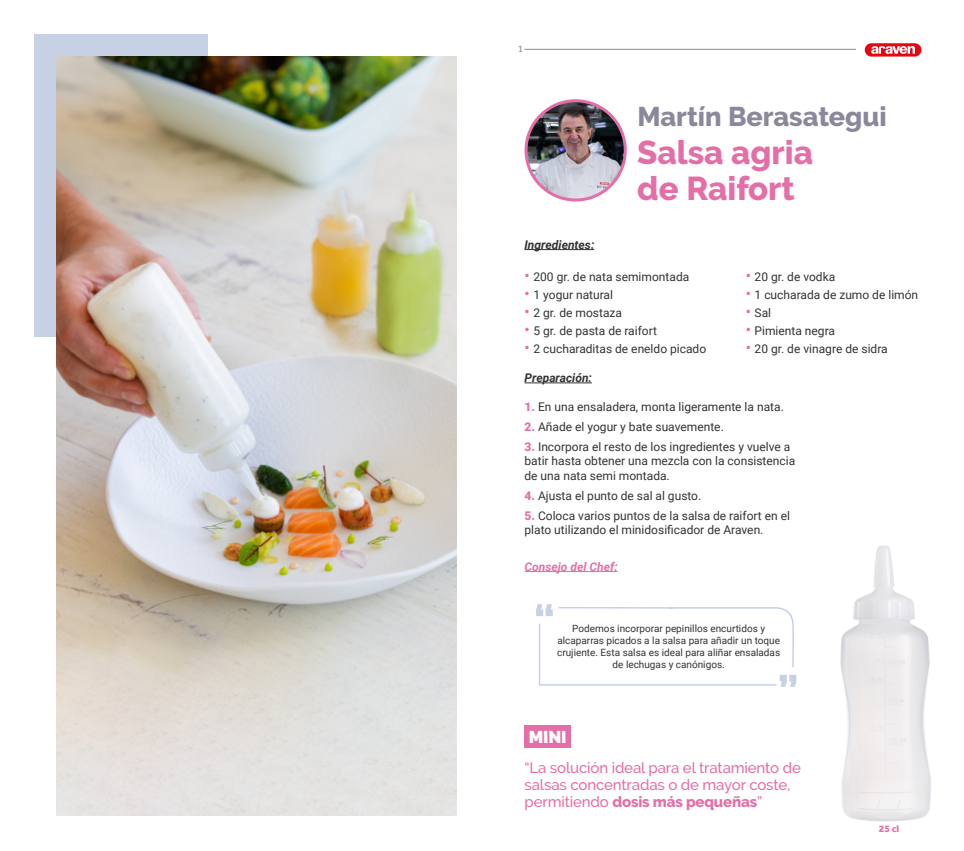
<style>
.page{position:relative;width:964px;height:851px;background:#fff}
.page>*{position:absolute;margin:0;border:0;box-sizing:border-box;transform-origin:0 0}
.t1{font:800 32.9px/35.6px "Raleway";color:#e46fa8}
.t2{font:800 27px "Raleway";color:#8b889b}
.t3{font:900 17.1px "Raleway";color:#fff}
.t4{font:500 15px/17px "Raleway";letter-spacing:-.01em;color:#e46fa8}
.t5{font:12px/14.4px "Roboto";color:#313434}
.t6{font:italic 700 12px "Roboto";color:#313434}
.t7{font:italic 700 12px "Roboto";color:#e46fa8}
.t8{font:10px/12px "Roboto";color:#313434;text-align:center}
.t9{font:800 10px "Effra";color:#e46fa8}
.t10{font:10px "Effra";color:#8b889b}
.s1{font-weight:500;font-size:15px;color:#e46fa8}
.s2{font-weight:900;color:#e46fa8}
.s3{font-weight:800}
</style>
<div class="page">
<svg style="left:865px;top:43px;width:56px;height:14px"></svg>
<hr style="left:524px;top:49px;width:332px;height:1px;background:#8b889b">
<div style="left:35px;top:35px;width:22px;height:301px;background:#c7d1e6"></div>
<div style="left:57px;top:35px;width:151px;height:493px;background:#c7d1e6"></div>
<img style="left:57px;top:57px;width:399px;height:758px">
<img style="left:840px;top:545px;width:91px;height:276px">
<hr style="left:524px;top:249px;width:70px;height:1px;background:#313434">
<hr style="left:524px;top:382px;width:68px;height:1px;background:#313434">
<div style="left:524px;top:725px;width:47px;height:22px;background:#e46fa8"></div>
<hr style="left:524px;top:571px;width:94px;height:1px;background:#e46fa8">
<svg style="left:536px;top:604px;width:260px;height:82px"></svg>
<img style="left:526px;top:101px;width:99px;height:99px;border-radius:50px">
<div style="left:524px;top:99px;width:103px;height:102px;border:3px solid #e46fa8;border-radius:50%"></div>
<p class="t10" style="left:518px;top:43px;width:7px">1</p>
<h2 class="t2" style="left:637px;top:101px;width:251px">Martín Berasategui</h2>
<h1 class="t1" style="left:637px;top:135px;width:177px">Salsa agria de Raifort</h1>
<p class="t6" style="left:524px;top:236px;width:71px">Ingredientes:</p>
<p class="t5" style="left:524px;top:269px;width:166px"><span class="s1">•</span> 200 gr. de nata semimontada</p>
<p class="t5" style="left:524px;top:287px;width:90px"><span class="s1">•</span> 1 yogur natural</p>
<p class="t5" style="left:524px;top:305px;width:99px"><span class="s1">•</span> 2 gr. de mostaza</p>
<p class="t5" style="left:524px;top:323px;width:134px"><span class="s1">•</span> 5 gr. de pasta de raifort</p>
<p class="t5" style="left:524px;top:341px;width:183px"><span class="s1">•</span> 2 cucharaditas de eneldo picado</p>
<p class="t6" style="left:524px;top:369px;width:69px">Preparación:</p>
<p class="t5" style="left:524px;top:399px;width:261px"><span class="s2">1.</span> En una ensaladera, monta ligeramente la nata.</p>
<p class="t5" style="left:524px;top:419px;width:201px"><span class="s2">2.</span> Añade el yogur y bate suavemente.</p>
<p class="t5" style="left:524px;top:439px;width:272px"><span class="s2">3.</span> Incorpora el resto de los ingredientes y vuelve a batir hasta obtener una mezcla con la consistencia de una nata semi montada.</p>
<p class="t5" style="left:524px;top:488px;width:178px"><span class="s2">4.</span> Ajusta el punto de sal al gusto.</p>
<p class="t5" style="left:524px;top:508px;width:267px"><span class="s2">5.</span> Coloca varios puntos de la salsa de raifort en el plato utilizando el minidosificador de Araven.</p>
<p class="t5" style="left:746px;top:269px;width:91px"><span class="s1">•</span> 20 gr. de vodka</p>
<p class="t5" style="left:746px;top:287px;width:174px"><span class="s1">•</span> 1 cucharada de zumo de limón</p>
<p class="t5" style="left:746px;top:305px;width:27px"><span class="s1">•</span> Sal</p>
<p class="t5" style="left:746px;top:323px;width:91px"><span class="s1">•</span> Pimienta negra</p>
<p class="t5" style="left:746px;top:341px;width:144px"><span class="s1">•</span> 20 gr. de vinagre de sidra</p>
<p class="t7" style="left:524px;top:558px;width:95px">Consejo del Chef:</p>
<p class="t8" style="left:557px;top:622px;width:224px">Podemos incorporar pepinillos encurtidos y alcaparras picados a la salsa para añadir un toque crujiente. Esta salsa es ideal para aliñar ensaladas de lechugas y canónigos.</p>
<h3 class="t3" style="left:529px;top:726px;width:39px">MINI</h3>
<p class="t4" style="left:524px;top:758px;width:278px">“La solución ideal para el tratamiento de salsas concentradas o de mayor coste, permitiendo <span class="s3">dosis más pequeñas</span>”</p>
<p class="t9" style="left:879px;top:822px;width:22px">25 cl</p>
</div>
